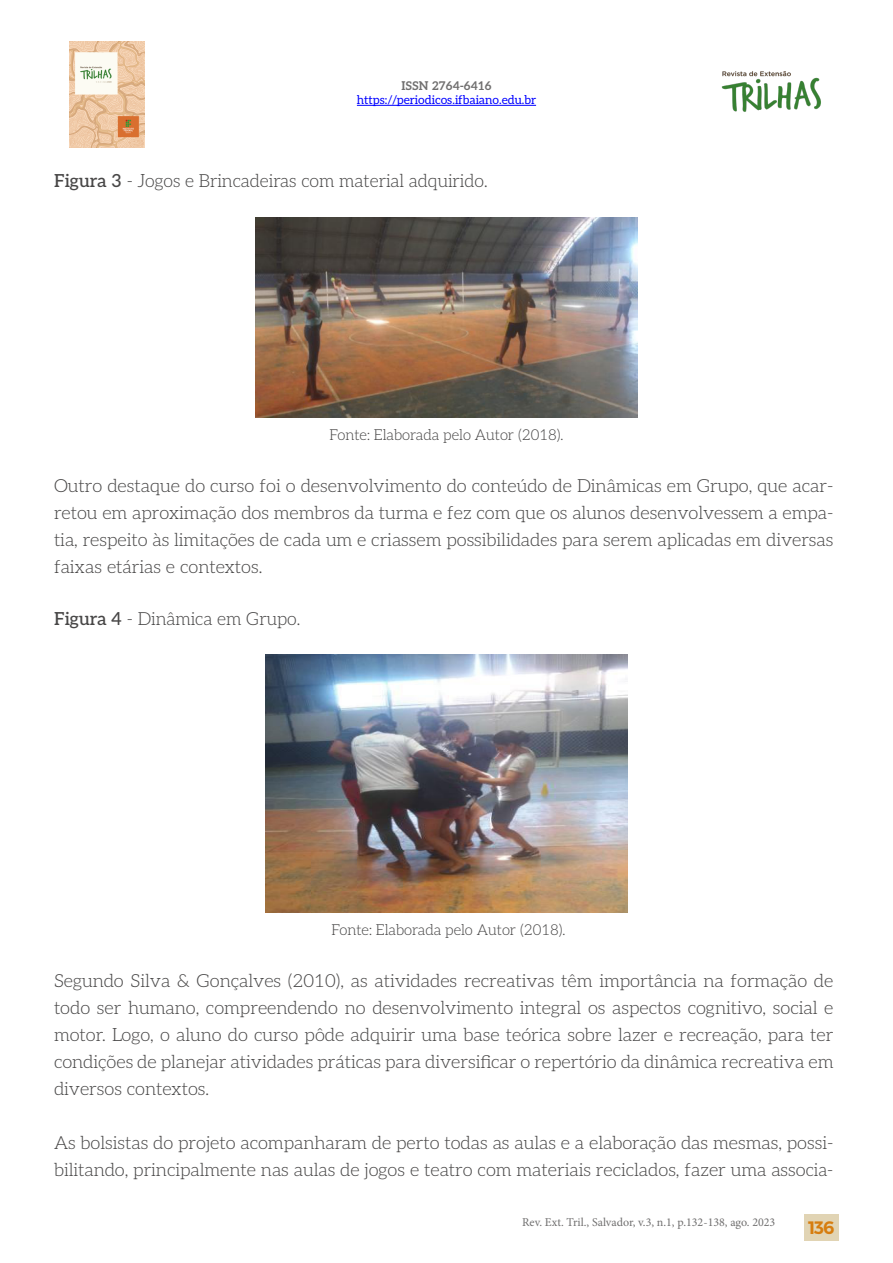
<style>
.page{position:relative;width:893px;height:1263px;background:#fff}
.page>*{position:absolute;margin:0;border:0;box-sizing:border-box;transform-origin:0 0}
.t1{font:300 18px/27px "Aleo";color:#484747;text-align:justify}
.t2{font:18px "Trueno S Bd";color:#d67d0f}
.t3{font:300 15px "Aleo";color:#484747}
.t4{font:12px "Minion Pro";color:#706f6f}
.t5{font:12px "Aleo";color:#00f}
.t6{font:700 12px "Aleo";color:#706f6f}
.s1{font-weight:500}
</style>
<div class="page">
<div style="left:804px;top:1214px;width:35px;height:27px;background:#e1d4b4"></div>
<hr style="left:357px;top:105px;width:179px;height:1px;background:#00f">
<img style="left:70px;top:41px;width:75px;height:107px">
<img style="left:721px;top:71px;width:100px;height:41px">
<img style="left:255px;top:217px;width:383px;height:201px">
<img style="left:266px;top:655px;width:361px;height:257px">
<p class="t6" style="left:401px;top:76px;width:92px">ISSN 2764-6416</p>
<p class="t5" style="left:357px;top:90px;width:181px">https://periodicos.ifbaiano.edu.br</p>
<p class="t1" style="left:54px;top:167px;width:435px"><span class="s1">Figura 3</span> - Jogos e Brincadeiras com material adquirido.</p>
<p class="t3" style="left:329px;top:423px;width:236px">Fonte: Elaborada pelo Autor (2018).</p>
<p class="t1" style="left:54px;top:471px;width:781px">Outro destaque do curso foi o desenvolvimento do conteúdo de Dinâmicas em Grupo, que acar&shy;retou em aproximação dos membros da turma e fez com que os alunos desenvolvessem a empa&shy;tia, respeito às limitações de cada um e criassem possibilidades para serem aplicadas em diversas faixas etárias e contextos.</p>
<p class="t1" style="left:54px;top:604px;width:248px"><span class="s1">Figura 4</span> - Dinâmica em Grupo.</p>
<p class="t3" style="left:331px;top:918px;width:236px">Fonte: Elaborada pelo Autor (2018).</p>
<p class="t1" style="left:54px;top:966px;width:781px">Segundo Silva &amp; Gonçalves (2010), as atividades recreativas têm importância na formação de todo ser humano, compreendendo no desenvolvimento integral os aspectos cognitivo, social e motor. Logo, o aluno do curso pôde adquirir uma base teórica sobre lazer e recreação, para ter condições de planejar atividades práticas para diversificar o repertório da dinâmica recreativa em diversos contextos.</p>
<p class="t1" style="left:54px;top:1128px;width:781px">As bolsistas do projeto acompanharam de perto todas as aulas e a elaboração das mesmas, possi&shy;bilitando, principalmente nas aulas de jogos e teatro com materiais reciclados, fazer uma associa-</p>
<p class="t4" style="left:522px;top:1214px;width:255px">Rev. Ext. Tril., Salvador, v.3, n.1, p.132-138, ago. 2023</p>
<p class="t2" style="left:808px;top:1217px;width:28px">136</p>
</div>
